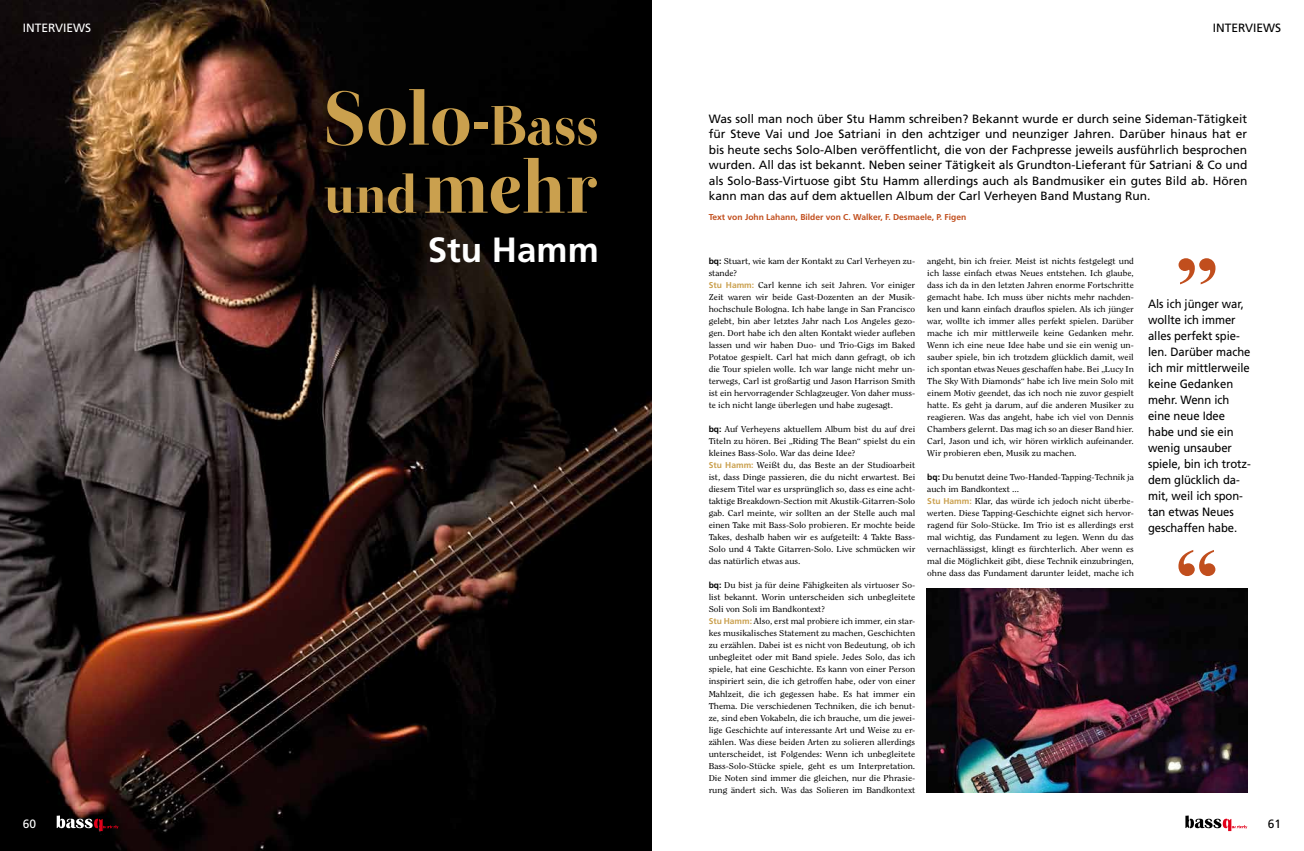
<style>
.page{position:relative;width:1304px;height:851px;background:#fff}
.page>*{position:absolute;margin:0;border:0;box-sizing:border-box;transform-origin:0 0}
.t1{font:700 80px "Times New Roman";color:#c14e1d;scale:1.1 1}
.t2{font:75px "Otama ep";color:#caa04e}
.t3{font:74px "Otama ep";color:#caa04e}
.t4{font:700 35px "Frutiger";color:#fff}
.t5{font:12px/15.5px "Frutiger";letter-spacing:-.005em;color:#000;text-align:justify}
.t6{font:12px/16px "Frutiger";letter-spacing:-.005em;color:#000;scale:.94 1}
.t7{font:12px "Frutiger";color:#fff}
.t8{font:8.5px/12px "Clearface Std";color:#000;scale:1.1 1}
.t9{font:700 8.5px "Frutiger";color:#c14e1d}
.s1{font-size:55px}
.s2{font-size:53px}
.s3{font-family:"Frutiger";font-weight:700}
.s4{font-family:"Frutiger";font-weight:700;color:#caa04e}
</style>
<div class="page">
<svg style="left:1185px;top:815px;width:62px;height:15px"></svg>
<img style="left:0;top:0;width:652px;height:850px">
<svg style="left:57px;top:815px;width:62px;height:15px"></svg>
<img style="left:927px;top:588px;width:320px;height:204px">
<h3 class="t7" style="left:23px;top:21px;width:70px">INTERVIEWS</h3>
<h2 class="t2" style="left:324px;top:74px;width:276px">Solo-<span class="s1">Bass</span></h2>
<h3 class="t3" style="left:324px;top:143px;width:276px"><span class="s2">und</span>mehr</h3>
<h3 class="t4" style="left:428px;top:230px;width:173px">Stu Hamm</h3>
<h3 class="t5" style="left:1213px;top:20px;width:70px">INTERVIEWS</h3>
<p class="t5" style="left:709px;top:111px;width:540px">Was soll man noch über Stu Hamm schreiben? Bekannt wurde er durch seine Sideman-Tätigkeit für Steve Vai und Joe Satriani in den achtziger und neunziger Jahren. Darüber hinaus hat er bis heute sechs Solo-Alben veröffentlicht, die von der Fachpresse jeweils ausführlich besprochen wurden. All das ist bekannt. Neben seiner Tätigkeit als Grundton-Lieferant für Satriani &amp; Co und als Solo-Bass-Virtuose gibt Stu Hamm allerdings auch als Bandmusiker ein gutes Bild ab. Hören kann man das auf dem aktuellen Album der Carl Verheyen Band Mustang Run.</p>
<p class="t9" style="left:709px;top:212px;width:259px">Text von John Lahann, Bilder von C. Walker, F. Desmaele, P. Figen</p>
<p class="t8" style="left:709px;top:255px;width:189px"><span class="s3">bq:</span> Stuart, wie kam der Kontakt zu Carl Verheyen zu&shy;stande?<br><span class="s4">Stu Hamm:</span> Carl kenne ich seit Jahren. Vor einiger Zeit waren wir beide Gast-Dozenten an der Musik&shy;hochschule Bologna. Ich habe lange in San Francisco gelebt, bin aber letztes Jahr nach Los Angeles gezo&shy;gen. Dort habe ich den alten Kontakt wieder aufleben lassen und wir haben Duo- und Trio-Gigs im Baked Potatoe gespielt. Carl hat mich dann gefragt, ob ich die Tour spielen wolle. Ich war lange nicht mehr un&shy;terwegs, Carl ist großartig und Jason Harrison Smith ist ein hervorragender Schlagzeuger. Von daher muss&shy;te ich nicht lange überlegen und habe zugesagt.</p>
<p class="t8" style="left:709px;top:423px;width:189px"><span class="s3">bq:</span> Auf Verheyens aktuellem Album bist du auf drei Titeln zu hören. Bei „Riding The Bean“ spielst du ein kleines Bass-Solo. War das deine Idee?<br><span class="s4">Stu Hamm:</span> Weißt du, das Beste an der Studioarbeit ist, dass Dinge passieren, die du nicht erwartest. Bei diesem Titel war es ursprünglich so, dass es eine acht&shy;taktige Breakdown-Section mit Akustik-Gitarren-Solo gab. Carl meinte, wir sollten an der Stelle auch mal einen Take mit Bass-Solo probieren. Er mochte beide Takes, deshalb haben wir es aufgeteilt: 4 Takte Bass-Solo und 4 Takte Gitarren-Solo. Live schmücken wir das natürlich etwas aus.</p>
<p class="t8" style="left:709px;top:579px;width:189px"><span class="s3">bq:</span> Du bist ja für deine Fähigkeiten als virtuoser So&shy;list bekannt. Worin unterscheiden sich unbegleitete Soli von Soli im Bandkontext?<br><span class="s4">Stu Hamm:</span> Also, erst mal probiere ich immer, ein star&shy;kes musikalisches Statement zu machen, Geschichten zu erzählen. Dabei ist es nicht von Bedeutung, ob ich unbegleitet oder mit Band spiele. Jedes Solo, das ich spiele, hat eine Geschichte. Es kann von einer Person inspiriert sein, die ich getroffen habe, oder von einer Mahlzeit, die ich gegessen habe. Es hat immer ein Thema. Die verschiedenen Techniken, die ich benut&shy;ze, sind eben Vokabeln, die ich brauche, um die jewei&shy;lige Geschichte auf interessante Art und Weise zu er&shy;zählen. Was diese beiden Arten zu solieren allerdings unterscheidet, ist Folgendes: Wenn ich unbegleitete Bass-Solo-Stücke spiele, geht es um Interpretation.<br>Die Noten sind immer die gleichen, nur die Phrasie&shy;rung ändert sich. Was das Solieren im Bandkontext</p>
<p class="t8" style="left:927px;top:255px;width:189px;text-align:justify">angeht, bin ich freier. Meist ist nichts festgelegt und ich lasse einfach etwas Neues entstehen. Ich glaube, dass ich da in den letzten Jahren enorme Fortschritte gemacht habe. Ich muss über nichts mehr nachden&shy;ken und kann einfach drauflos spielen. Als ich jünger war, wollte ich immer alles perfekt spielen. Darüber mache ich mir mittlerweile keine Gedanken mehr.<br>Wenn ich eine neue Idee habe und sie ein wenig un&shy;sauber spiele, bin ich trotzdem glücklich damit, weil ich spontan etwas Neues geschaffen habe. Bei „Lucy In The Sky With Diamonds“ habe ich live mein Solo mit einem Motiv geendet, das ich noch nie zuvor gespielt hatte. Es geht ja darum, auf die anderen Musiker zu reagieren. Was das angeht, habe ich viel von Dennis Chambers gelernt. Das mag ich so an dieser Band hier.<br>Carl, Jason und ich, wir hören wirklich aufeinander.<br>Wir probieren eben, Musik zu machen.</p>
<p class="t8" style="left:927px;top:471px;width:189px"><span class="s3">bq:</span> Du benutzt deine Two-Handed-Tapping-Technik ja auch im Bandkontext ...<br><span class="s4">Stu Hamm:</span> Klar, das würde ich jedoch nicht überbe&shy;werten. Diese Tapping-Geschichte eignet sich hervor&shy;ragend für Solo-Stücke. Im Trio ist es allerdings erst mal wichtig, das Fundament zu legen. Wenn du das vernachlässigst, klingt es fürchterlich. Aber wenn es mal die Möglichkeit gibt, diese Technik einzubringen, ohne dass das Fundament darunter leidet, mache ich</p>
<h1 class="t1" style="left:1175px;top:188px;width:41px">„</h1>
<p class="t6" style="left:1148px;top:295px;width:111px">Als ich jünger war, wollte ich immer alles perfekt spie&shy;len. Darüber mache ich mir mittlerweile keine Gedanken mehr. Wenn ich eine neue Idee habe und sie ein wenig unsauber spiele, bin ich trotz&shy;dem glücklich da&shy;mit, weil ich spon&shy;tan etwas Neues geschaffen habe.</p>
<h1 class="t1" style="left:1175px;top:522px;width:41px">“</h1>
<h3 class="t7" style="left:23px;top:816px;width:15px">60</h3>
<h3 class="t5" style="left:1268px;top:815px;width:15px">61</h3>
</div>
